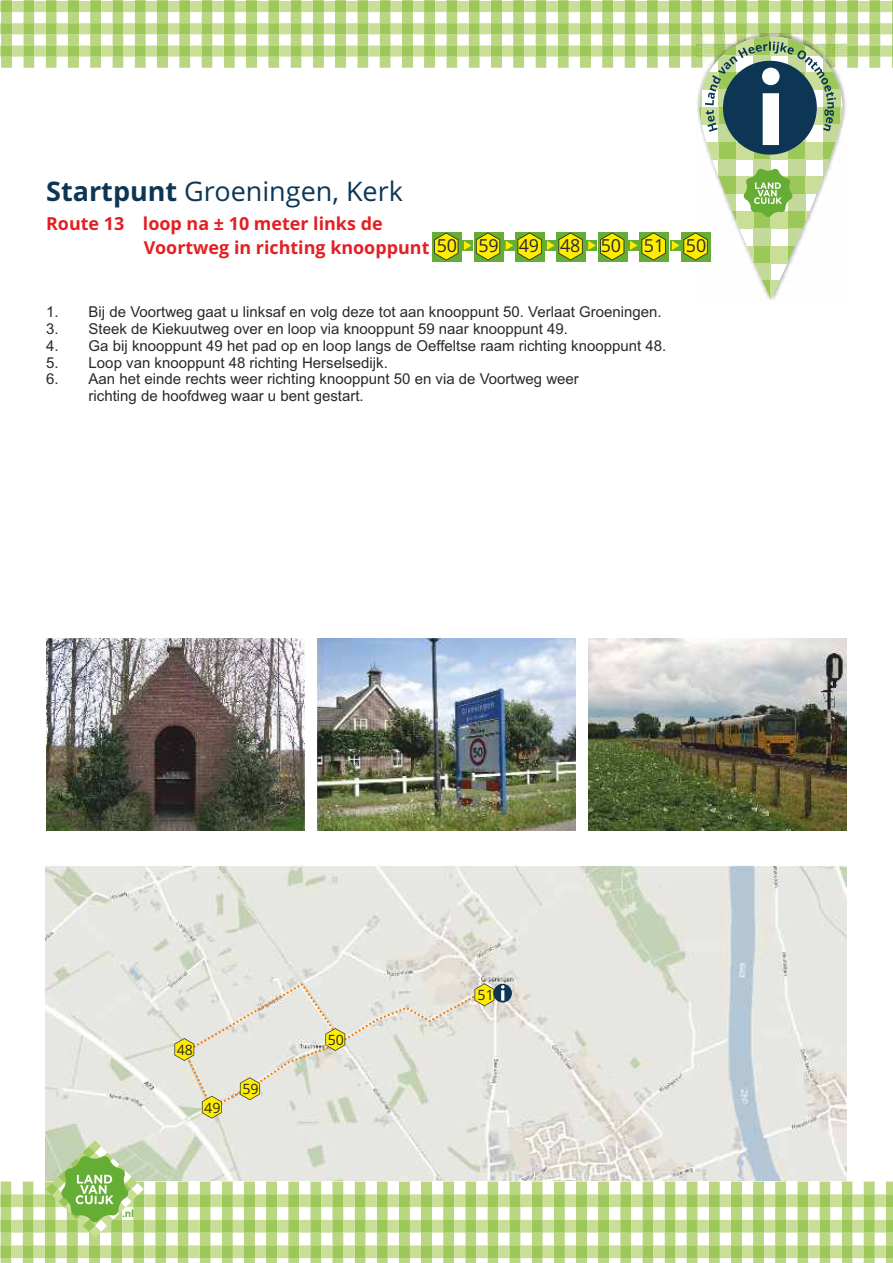
<style>
.page{position:relative;width:893px;height:1263px;background:#fff}
.page>*{position:absolute;margin:0;border:0;box-sizing:border-box;transform-origin:0 0}
.t1{font:27px "Open Sans";color:#0d3654}
.t2{font:700 17.85px/24.5px "Open Sans";color:#e31f24}
.t3{font:17.85px "Open Sans";color:#2b2929}
.t4{font:15px/16.8px "Arial";color:#2b2929}
.t5{font:14.25px "Open Sans";color:#2b2929}
.t6{font:700 9.75px "Open Sans";color:#66ad36}
.s1{font-weight:700}
</style>
<div class="page">
<img style="left:46px;top:866px;width:801px;height:274px">
<div style="left:864px;top:1181px;width:11px;height:13px;background:#bad680"></div>
<div style="left:886px;top:1232px;width:7px;height:13px;background:#bad680"></div>
<div style="left:886px;top:1181px;width:7px;height:13px;background:#bad680"></div>
<div style="left:886px;top:1207px;width:7px;height:13px;background:#bad680"></div>
<div style="left:864px;top:1258px;width:11px;height:5px;background:#bad680"></div>
<div style="left:864px;top:1232px;width:11px;height:13px;background:#bad680"></div>
<div style="left:864px;top:1207px;width:11px;height:13px;background:#bad680"></div>
<svg style="left:886px;top:1258px;width:7px;height:5px"></svg>
<div style="left:886px;top:1194px;width:7px;height:13px;background:#9cc759"></div>
<div style="left:886px;top:1220px;width:7px;height:12px;background:#9cc759"></div>
<div style="left:864px;top:1194px;width:11px;height:13px;background:#9cc759"></div>
<div style="left:864px;top:1220px;width:11px;height:12px;background:#9cc759"></div>
<div style="left:864px;top:1245px;width:11px;height:13px;background:#9cc759"></div>
<div style="left:886px;top:1245px;width:7px;height:13px;background:#9cc759"></div>
<div style="left:875px;top:1194px;width:11px;height:13px;background:#c9de96"></div>
<div style="left:875px;top:1220px;width:11px;height:12px;background:#c9de96"></div>
<div style="left:875px;top:1245px;width:11px;height:13px;background:#c9de96"></div>
<svg style="left:0;top:1140px;width:864px;height:123px"></svg>
<svg style="left:174px;top:981px;width:320px;height:137px;background:#e4e3d4"></svg>
<div style="left:493px;top:984px;width:19px;height:18px;background:#0d3654;border-radius:50%"></div>
<svg style="left:501px;top:985px;width:3px;height:15px"></svg>
<svg style="left:0;top:0;width:893px;height:299px"></svg>
<img style="left:46px;top:638px;width:259px;height:192px">
<img style="left:317px;top:638px;width:259px;height:192px">
<img style="left:588px;top:638px;width:259px;height:192px">
<h1 class="t1" style="left:46px;top:181px;width:358px"><span class="s1">Startpunt</span> Groeningen, Kerk</h1>
<p class="t2" style="left:144px;top:213px;width:287px;text-indent:-98px">Route 13 loop na ± 10 meter links de<br>Voortweg in richting knooppunt</p>
<p class="t3" style="left:437px;top:238px;width:186px">50 59 49 48 50</p>
<p class="t3" style="left:644px;top:238px;width:64px">51 50</p>
<p class="t4" style="left:46px;top:305px;width:617px">1. Bij de Voortweg gaat u linksaf en volg deze tot aan knooppunt 50. Verlaat Groeningen.</p>
<p class="t4" style="left:46px;top:322px;width:523px">3. Steek de Kiekuutweg over en loop via knooppunt 59 naar knooppunt 49.</p>
<p class="t4" style="left:46px;top:339px;width:622px">4. Ga bij knooppunt 49 het pad op en loop langs de Oeffeltse raam richting knooppunt 48.</p>
<p class="t4" style="left:46px;top:355px;width:343px">5. Loop van knooppunt 48 richting Herselsedijk.</p>
<p class="t4" style="left:89px;top:372px;width:492px;text-indent:-43px">6. Aan het einde rechts weer richting knooppunt 50 en via de Voortweg weer richting de hoofdweg waar u bent gestart.</p>
<p class="t6" style="left:122px;top:1210px;width:14px">.nl</p>
<p class="t5" style="left:177px;top:1044px;width:18px">48</p>
<p class="t5" style="left:204px;top:1102px;width:18px">49</p>
<p class="t5" style="left:242px;top:1083px;width:18px">59</p>
<p class="t5" style="left:328px;top:1034px;width:18px">50</p>
<p class="t5" style="left:478px;top:989px;width:18px">51</p>
</div>
